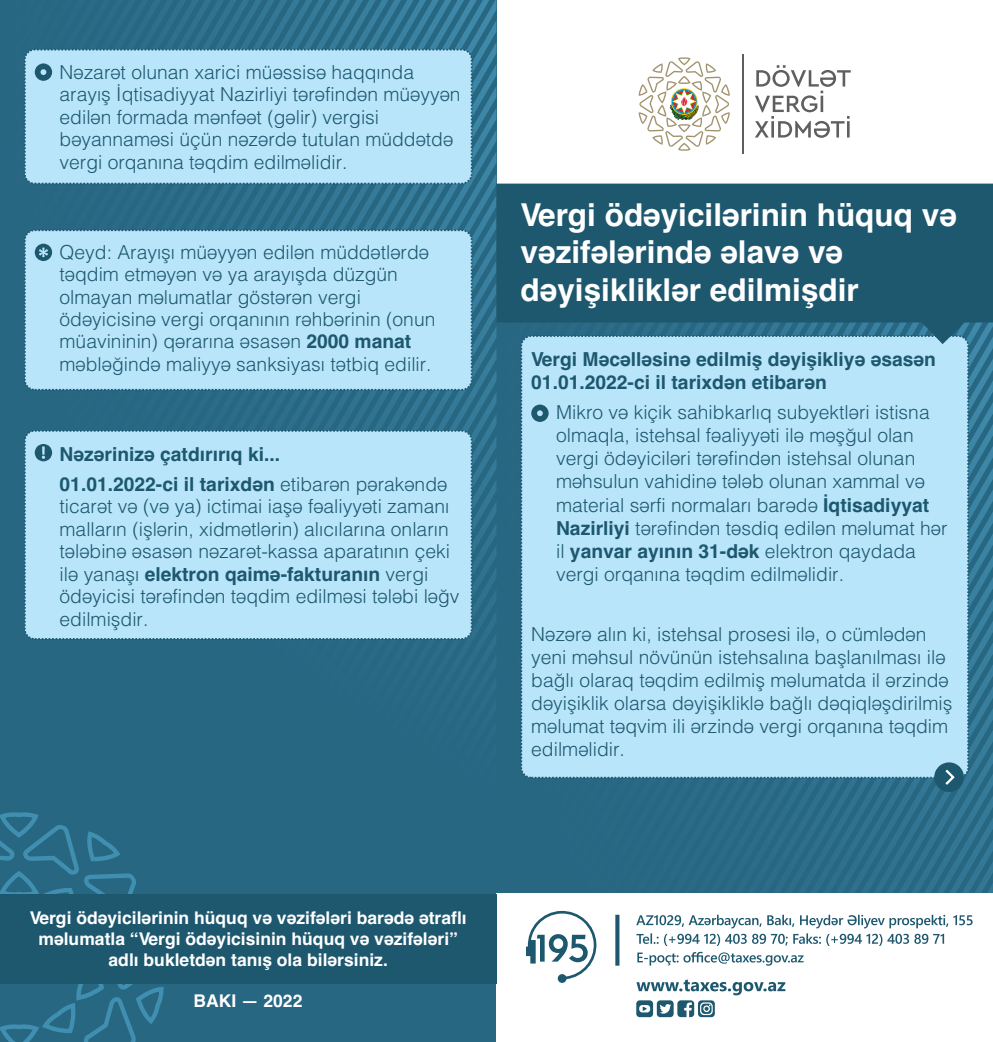
<style>
.page{position:relative;width:993px;height:1042px;background:#fff}
.page>*{position:absolute;margin:0;border:0;box-sizing:border-box;transform-origin:0 0}
.t1{font:700 31.5px/37.8px "Helvetica";color:#fff}
.t2{font:300 19.25px/22.4px "Helvetica";color:#1d586f}
.t3{font:700 19.25px/23.1px "Helvetica";color:#1d586f}
.t4{font:700 17.5px/21px "Helvetica";color:#fff;text-align:center}
.s1{font-weight:700}
.s2{font-weight:300}
</style>
<div class="page">
<div style="left:0;top:0;width:496px;height:1042px;background:#286782"></div>
<svg style="left:496px;top:344px;width:496px;height:549px;background:#2b6b87"></svg>
<img style="left:171px;top:0;width:325px;height:642px">
<div style="left:520px;top:335px;width:448px;height:443px;background:#b9e5fb;border:2px dashed #1d586f;border-radius:10px"></div>
<svg style="left:496px;top:184px;width:496px;height:160px;background:#245f77"></svg>
<svg style="left:0;top:812px;width:163px;height:230px"></svg>
<hr style="left:742px;top:55px;width:1px;height:99px;background:#5e5f5f">
<svg style="left:755px;top:65px;width:95px;height:73px"></svg>
<svg style="left:638px;top:57px;width:91px;height:94px"></svg>
<div style="left:24px;top:49px;width:448px;height:135px;background:#b9e5fb;border:2px dashed #1d586f;border-radius:10px"></div>
<div style="left:24px;top:229px;width:448px;height:162px;background:#b9e5fb;border:2px dashed #1d586f;border-radius:10px"></div>
<div style="left:24px;top:430px;width:448px;height:210px;background:#b9e5fb;border:2px dashed #1d586f;border-radius:10px"></div>
<svg style="left:933px;top:762px;width:30px;height:30px"></svg>
<svg style="left:531px;top:404px;width:17px;height:18px"></svg>
<svg style="left:526px;top:910px;width:446px;height:107px"></svg>
<svg style="left:35px;top:63px;width:17px;height:18px"></svg>
<svg style="left:35px;top:244px;width:17px;height:17px"></svg>
<svg style="left:35px;top:444px;width:17px;height:17px"></svg>
<div style="left:0;top:894px;width:496px;height:89px;background:#1d586f"></div>
<p class="t2" style="left:60px;top:63px;width:402px">Nəzarət olunan xarici müəssisə haqqında arayış İqtisadiyyat Nazirliyi tərəfindən müəyyən edilən formada mənfəət (gəlir) vergisi bəyannaməsi üçün nəzərdə tutulan müddətdə vergi orqanına təqdim edilməlidir.</p>
<p class="t2" style="left:60px;top:243px;width:377px">Qeyd: Arayışı müəyyən edilən müddətlərdə təqdim etməyən və ya arayışda düzgün olmayan məlumatlar göstərən vergi ödəyicisinə vergi orqanının rəhbərinin (onun müavininin) qərarına əsasən <span class="s1">2000 manat </span>məbləğində maliyyə sanksiyası tətbiq edilir.</p>
<p class="t3" style="left:60px;top:441px;width:389px;line-height:30.1px">Nəzərinizə çatdırırıq ki...<br>01.01.2022-ci il tarixdən <span class="s2">etibarən pərakəndə</span></p>
<p class="t2" style="left:60px;top:497px;width:401px">ticarət və (və ya) ictimai iaşə fəaliyyəti zamanı malların (işlərin, xidmətlərin) alıcılarına onların tələbinə əsasən nəzarət-kassa aparatının çeki ilə yanaşı <span class="s1">elektron qaimə-fakturanın</span> vergi ödəyicisi tərəfindən təqdim edilməsi tələbi ləğv edilmişdir.</p>
<h1 class="t1" style="left:520px;top:198px;width:437px">Vergi ödəyicilərinin hüquq və vəzifələrində əlavə və dəyişikliklər edilmişdir</h1>
<p class="t3" style="left:531px;top:349px;width:406px">Vergi Məcəlləsinə edilmiş dəyişikliyə əsasən<br>01.01.2022-ci il tarixdən etibarən</p>
<p class="t2" style="left:556px;top:403px;width:393px;line-height:23.1px">Mikro və kiçik sahibkarlıq subyektləri istisna olmaqla, istehsal fəaliyyəti ilə məşğul olan vergi ödəyiciləri tərəfindən istehsal olunan məhsulun vahidinə tələb olunan xammal və material sərfi normaları barədə <span class="s1">İqtisadiyyat Nazirliyi</span> tərəfindən təsdiq edilən məlumat hər il <span class="s1">yanvar ayının 31-dək</span> elektron qaydada vergi orqanına təqdim edilməlidir.</p>
<p class="t2" style="left:531px;top:624px;width:422px;line-height:23.1px">Nəzərə alın ki, istehsal prosesi ilə, o cümlədən yeni məhsul növünün istehsalına başlanılması ilə bağlı olaraq təqdim edilmiş məlumatda il ərzində dəyişiklik olarsa dəyişikliklə bağlı dəqiqləşdirilmiş məlumat təqvim ili ərzində vergi orqanına təqdim edilməlidir.</p>
<p class="t4" style="left:30px;top:909px;width:438px">Vergi ödəyicilərinin hüquq və vəzifələri barədə ətraflı məlumatla “Vergi ödəyicisinin hüquq və vəzifələri” adlı bukletdən tanış ola bilərsiniz.</p>
<p class="t4" style="left:193px;top:991px;width:110px">BAKI — 2022</p>
</div>
